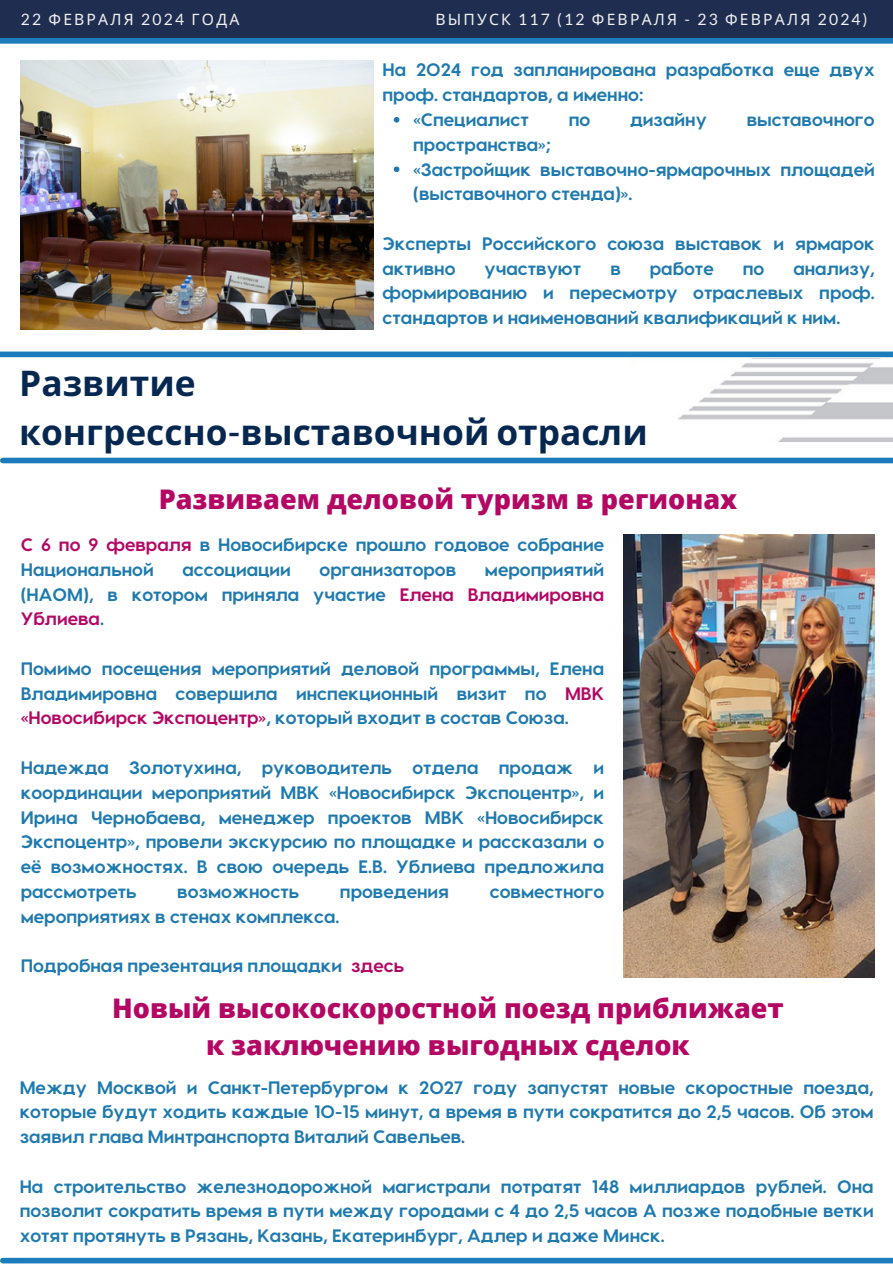
<style>
.page{position:relative;width:893px;height:1264px;background:#fff}
.page>*{position:absolute;margin:0;border:0;box-sizing:border-box;transform-origin:0 0}
.t1{font:700 35.25px/48.3px "Noto Sans";color:#062850}
.t2{font:800 27px/37.2px "Open Sans";color:#b40764;text-align:center}
.t3{font:700 18px/24.8px "Visby CF";color:#1e79ae;text-align:justify}
.t4{font:15.6px "Noto Sans";letter-spacing:.14em;color:#f2f2f2}
.s1{font-family:"Lato"}
.s2{color:#b40764}
</style>
<div class="page">
<div style="left:0;top:0;width:892px;height:38px;background:#1e2d50"></div>
<div style="left:3px;top:1257px;width:889px;height:6px;background:#1b7bbb"></div>
<div style="left:0;top:38px;width:892px;height:6px;background:#1b7bbb"></div>
<img style="left:21px;top:60px;width:352px;height:269px">
<div style="left:3px;top:457px;width:889px;height:6px;background:#1b7bbb"></div>
<img style="left:678px;top:358px;width:214px;height:84px">
<div style="left:0;top:351px;width:892px;height:6px;background:#1b7bbb"></div>
<img style="left:623px;top:535px;width:251px;height:442px">
<svg style="left:394px;top:117px;width:5px;height:6px"></svg>
<svg style="left:394px;top:166px;width:5px;height:6px"></svg>
<p class="t4" style="left:21px;top:8px;width:220px"><span class="s1">22</span> ФЕВРАЛЯ <span class="s1">2024</span> ГОДА</p>
<h2 class="t4" style="left:435px;top:8px;width:433px">ВЫПУСК <span class="s1">117 (12</span> ФЕВРАЛЯ <span class="s1">- 23</span> ФЕВРАЛЯ <span class="s1">2024)</span></h2>
<p class="t3" style="left:382px;top:57px;width:493px">На 2024 год запланирована разработка еще двух проф. стандартов, а именно:</p>
<p class="t3" style="left:413px;top:106px;width:117px">«Специалист</p>
<p class="t3" style="left:568px;top:106px;width:23px">по</p>
<p class="t3" style="left:630px;top:106px;width:78px">дизайну</p>
<p class="t3" style="left:746px;top:106px;width:130px">выставочного</p>
<p class="t3" style="left:413px;top:131px;width:139px">пространства»;</p>
<p class="t3" style="left:413px;top:156px;width:463px">«Застройщик выставочно-ярмарочных площадей (выставочного стенда)».</p>
<h1 class="t3" style="left:382px;top:230px;width:493px">Эксперты Российского союза выставок и ярмарок активно</h1>
<h1 class="t3" style="left:484px;top:255px;width:98px">участвуют</h1>
<h1 class="t3" style="left:610px;top:255px;width:12px">в</h1>
<h1 class="t3" style="left:649px;top:255px;width:65px">работе</h1>
<h1 class="t3" style="left:742px;top:255px;width:23px">по</h1>
<h1 class="t3" style="left:382px;top:255px;width:493px;text-indent:411px">анализу, формированию и пересмотру отраслевых проф. стандартов и наименований квалификаций к ним.</h1>
<p class="t1" style="left:19px;top:358px;width:630px">Развитие конгрессно<span class="s1">-</span>выставочной отрасли</p>
<p class="t2" style="left:159px;top:479px;width:580px">Развиваем деловой туризм в регионах</p>
<h3 class="t3" style="left:21px;top:531px;width:585px"><span class="s2">С 6 по 9 февраля</span> в Новосибирске прошло годовое собрание<br>Национальной</h3>
<h3 class="t3" style="left:21px;top:556px;width:585px;text-indent:464px">мероприятий (НАОМ), в котором приняла участие <span class="s2">Елена Владимировна Ублиева</span>.</h3>
<h3 class="t3" style="left:21px;top:655px;width:585px">Помимо посещения мероприятий деловой программы, Елена Владимировна совершила инспекционный визит по <span class="s2">МВК «Новосибирск Экспоцентр»</span>, который входит в состав Союза.</h3>
<h3 class="t3" style="left:21px;top:754px;width:585px">Надежда Золотухина, руководитель отдела продаж и координации мероприятий МВК «Новосибирск Экспоцентр», и Ирина Чернобаева, менеджер проектов МВК «Новосибирск Экспоцентр», провели экскурсию по площадке и рассказали о её возможностях. В свою очередь Е.В. Ублиева предложила рассмотреть</h3>
<h3 class="t3" style="left:182px;top:556px;width:110px">ассоциации</h3>
<h3 class="t3" style="left:319px;top:556px;width:138px">организаторов</h3>
<h3 class="t3" style="left:177px;top:878px;width:123px">возможность</h3>
<h3 class="t3" style="left:340px;top:878px;width:111px">проведения</h3>
<h3 class="t3" style="left:490px;top:878px;width:116px">совместного</h3>
<h3 class="t3" style="left:21px;top:902px;width:320px">мероприятиях в стенах комплекса.</h3>
<p class="t3" style="left:21px;top:952px;width:385px">Подробная презентация площадки <span class="s2">здесь</span></p>
<h2 class="t2" style="left:112px;top:989px;width:673px">Новый высокоскоростной поезд приближает к заключению выгодных сделок</h2>
<h3 class="t3" style="left:20px;top:1073px;width:855px">Между Москвой и Санкт-Петербургом к 2027 году запустят новые скоростные поезда, которые будут ходить каждые 10-15 минут, а время в пути сократится до 2,5 часов. Об этом заявил глава Минтранспорта Виталий Савельев.</h3>
<p class="t3" style="left:20px;top:1172px;width:855px">На строительство железнодорожной магистрали потратят 148 миллиардов рублей. Она позволит сократить время в пути между городами с 4 до 2,5 часов А позже подобные ветки хотят протянуть в Рязань, Казань, Екатеринбург, Адлер и даже Минск.</p>
</div>
